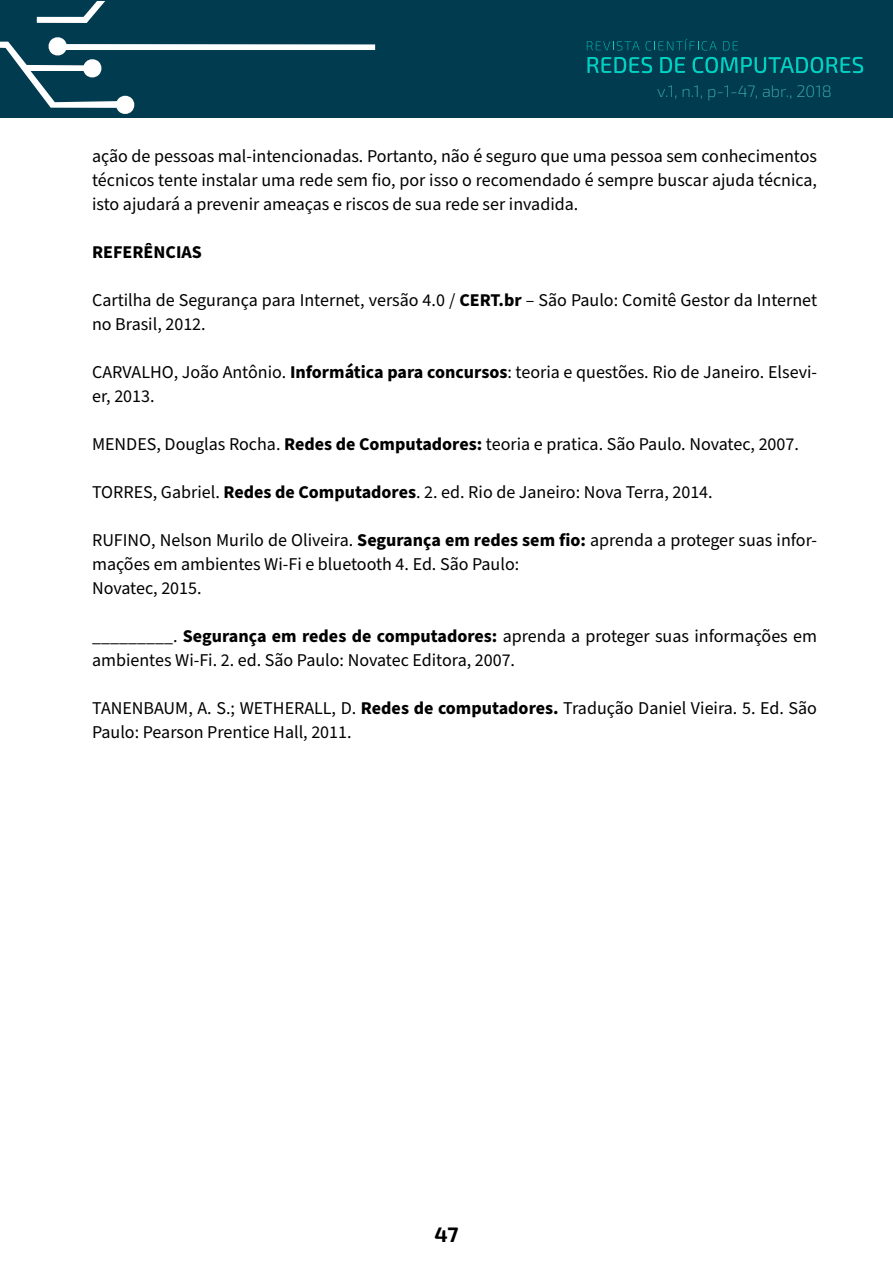
<style>
.page{position:relative;width:893px;height:1263px;background:#fff}
.page>*{position:absolute;margin:0;border:0;box-sizing:border-box;transform-origin:0 0}
.t1{font:700 21px "Exo 2";color:#000}
.t2{font:18px/24px "Source Sans Pro";color:#000}
.t3{font:700 18px "Source Sans Pro";color:#000}
.t4{font:200 16.5px "Exo 2";color:#47bab6}
.s1{font-weight:700}
</style>
<div class="page">
<div style="left:0;top:0;width:893px;height:118px;background:#003b4f"></div>
<svg style="left:37px;top:1px;width:68px;height:22px"></svg>
<svg style="left:0;top:37px;width:375px;height:77px"></svg>
<svg style="left:587px;top:41px;width:53px;height:9px"></svg>
<svg style="left:646px;top:39px;width:71px;height:11px"></svg>
<svg style="left:723px;top:41px;width:15px;height:9px"></svg>
<svg style="left:587px;top:57px;width:65px;height:16px"></svg>
<svg style="left:660px;top:57px;width:25px;height:16px"></svg>
<svg style="left:693px;top:57px;width:170px;height:16px"></svg>
<p class="t4" style="left:657px;top:82px;width:176px">v.1, n.1, p-1-47, abr., 2018</p>
<p class="t2" style="left:92px;top:144px;width:726px;text-align:justify">ação de pessoas mal-intencionadas. Portanto, não é seguro que uma pessoa sem conhecimentos técnicos tente instalar uma rede sem fio, por isso o recomendado é sempre buscar ajuda técnica, isto ajudará a prevenir ameaças e riscos de sua rede ser invadida.</p>
<p class="t3" style="left:92px;top:239px;width:111px">REFERÊNCIAS</p>
<p class="t2" style="left:92px;top:288px;width:727px">Cartilha de Segurança para Internet, versão 4.0 / <span class="s1">CERT.br</span> – São Paulo: Comitê Gestor da Internet no Brasil, 2012.</p>
<p class="t2" style="left:92px;top:360px;width:726px">CARVALHO, João Antônio. <span class="s1">Informática para concursos</span>: teoria e questões. Rio de Janeiro. Elsevi&shy;er, 2013.</p>
<p class="t2" style="left:92px;top:432px;width:708px">MENDES, Douglas Rocha. <span class="s1">Redes de Computadores:</span> teoria e pratica. São Paulo. Novatec, 2007.</p>
<p class="t2" style="left:92px;top:480px;width:622px">TORRES, Gabriel. <span class="s1">Redes de Computadores</span>. 2. ed. Rio de Janeiro: Nova Terra, 2014.</p>
<p class="t2" style="left:92px;top:528px;width:726px">RUFINO, Nelson Murilo de Oliveira. <span class="s1">Segurança em redes sem fio:</span> aprenda a proteger suas infor&shy;mações em ambientes Wi-Fi e bluetooth 4. Ed. São Paulo:<br>Novatec, 2015.</p>
<p class="t2" style="left:92px;top:624px;width:726px">_________. <span class="s1">Segurança em redes de computadores:</span> aprenda a proteger suas informações em ambientes Wi-Fi. 2. ed. São Paulo: Novatec Editora, 2007.</p>
<p class="t2" style="left:92px;top:696px;width:726px">TANENBAUM, A. S.; WETHERALL, D. <span class="s1">Redes de computadores.</span> Tradução Daniel Vieira. 5. Ed. São<br>Paulo: Pearson Prentice Hall, 2011.</p>
<p class="t1" style="left:435px;top:1222px;width:25px">47</p>
</div>
